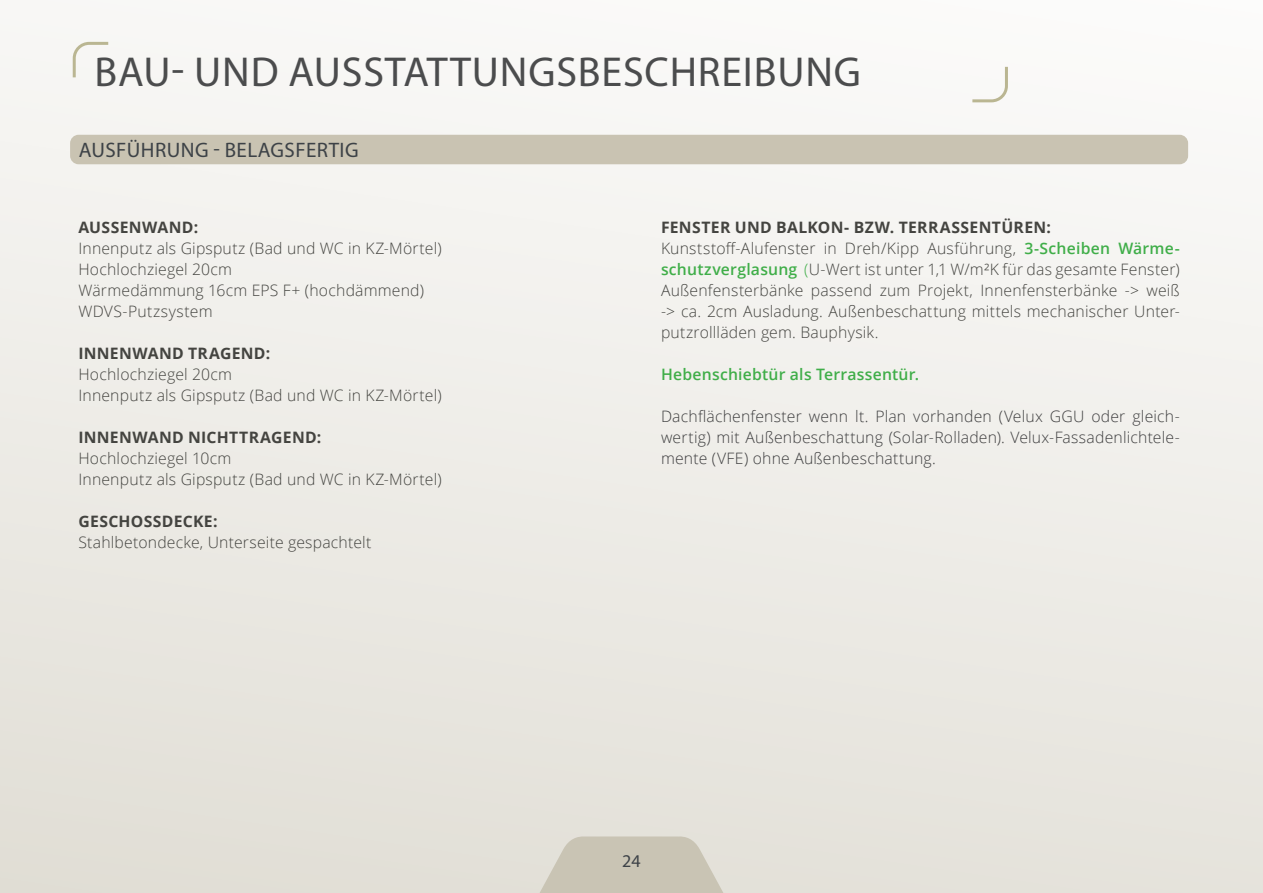
<style>
.page{position:relative;width:1263px;height:893px;background:#fff}
.page>*{position:absolute;margin:0;border:0;box-sizing:border-box;transform-origin:0 0}
.t1{font:42px "Myriad Pro";letter-spacing:.02em;color:#4b4c4d}
.t2{font:21px "Myriad Pro";letter-spacing:.02em;color:#3d4247}
.t3{font:18px "Myriad Pro";color:#3d4247}
.t4{font:300 15.75px/21px "Open Sans";letter-spacing:.015em;color:#444440}
.t5{font:300 15.75px/21px "Open Sans";letter-spacing:.015em;color:#3e3e3f;text-align:justify}
.t6{font:700 15.75px "Open Sans";letter-spacing:.015em;color:#444440}
.t7{font:600 15.75px "Open Sans";letter-spacing:.015em;color:#40ae49}
.s1{font-weight:700}
.s2{font-weight:600;color:#40ae49}
.s3{color:#40ae49}
</style>
<div class="page">
<div style="left:0;top:0;width:1263px;height:893px;background:linear-gradient(to bottom,#fafaf9,#e3e0d8)"></div>
<div style="left:70px;top:135px;width:1118px;height:29px;background:#c9c3b2;border-radius:9px"></div>
<svg style="left:71px;top:40px;width:40px;height:40px"></svg>
<svg style="left:969px;top:64px;width:40px;height:40px"></svg>
<svg style="left:515px;top:836px;width:233px;height:57px;background:#d2cec1"></svg>
<h1 class="t1" style="left:95px;top:51px;width:768px">BAU- UND AUSSTATTUNGSBESCHREIBUNG</h1>
<h2 class="t2" style="left:79px;top:140px;width:281px">AUSFÜHRUNG - BELAGSFERTIG</h2>
<p class="t6" style="left:78px;top:218px;width:121px">AUSSENWAND:</p>
<p class="t4" style="left:78px;top:239px;width:365px">Innenputz als Gipsputz (Bad und WC in KZ-Mörtel)<br>Hochlochziegel 20cm<br>Wärmedämmung 16cm EPS F+ (hochdämmend)<br>WDVS-Putzsystem</p>
<p class="t6" style="left:78px;top:344px;width:193px">INNENWAND TRAGEND:</p>
<p class="t4" style="left:78px;top:365px;width:365px">Hochlochziegel 20cm<br>Innenputz als Gipsputz (Bad und WC in KZ-Mörtel)</p>
<p class="t6" style="left:78px;top:428px;width:244px">INNENWAND NICHTTRAGEND:</p>
<p class="t4" style="left:78px;top:449px;width:365px">Hochlochziegel 10cm<br>Innenputz als Gipsputz (Bad und WC in KZ-Mörtel)</p>
<p class="t6" style="left:78px;top:512px;width:141px">GESCHOSSDECKE:</p>
<p class="t4" style="left:78px;top:533px;width:295px">Stahlbetondecke, Unterseite gespachtelt</p>
<p class="t4" style="left:661px;top:216px;width:520px"><span class="s1">FENSTER UND BALKON- BZW. TERRASSENTÜREN:<br></span>Kunststoff-Alufenster in Dreh/Kipp Ausführung, <span class="s2">3-Scheiben Wärme&shy;schutzverglasung</span> <span class="s3">(</span>U-Wert ist unter 1,1 W/m²K für das gesamte Fenster)<br>Außenfensterbänke passend zum Projekt, Innenfensterbänke -&gt; weiß -&gt; ca. 2cm Ausladung. Außenbeschattung mittels mechanischer Unter&shy;putzrollläden gem. Bauphysik.</p>
<p class="t7" style="left:661px;top:368px;width:259px">Hebenschiebtür als Terrassentür.</p>
<p class="t5" style="left:661px;top:405px;width:520px">Dachflächenfenster wenn lt. Plan vorhanden (Velux GGU oder gleich&shy;wertig) mit Außenbeschattung (Solar-Rolladen). Velux-Fassadenlichtele&shy;mente (VFE) ohne Außenbeschattung.</p>
<p class="t3" style="left:622px;top:852px;width:20px">24</p>
</div>
